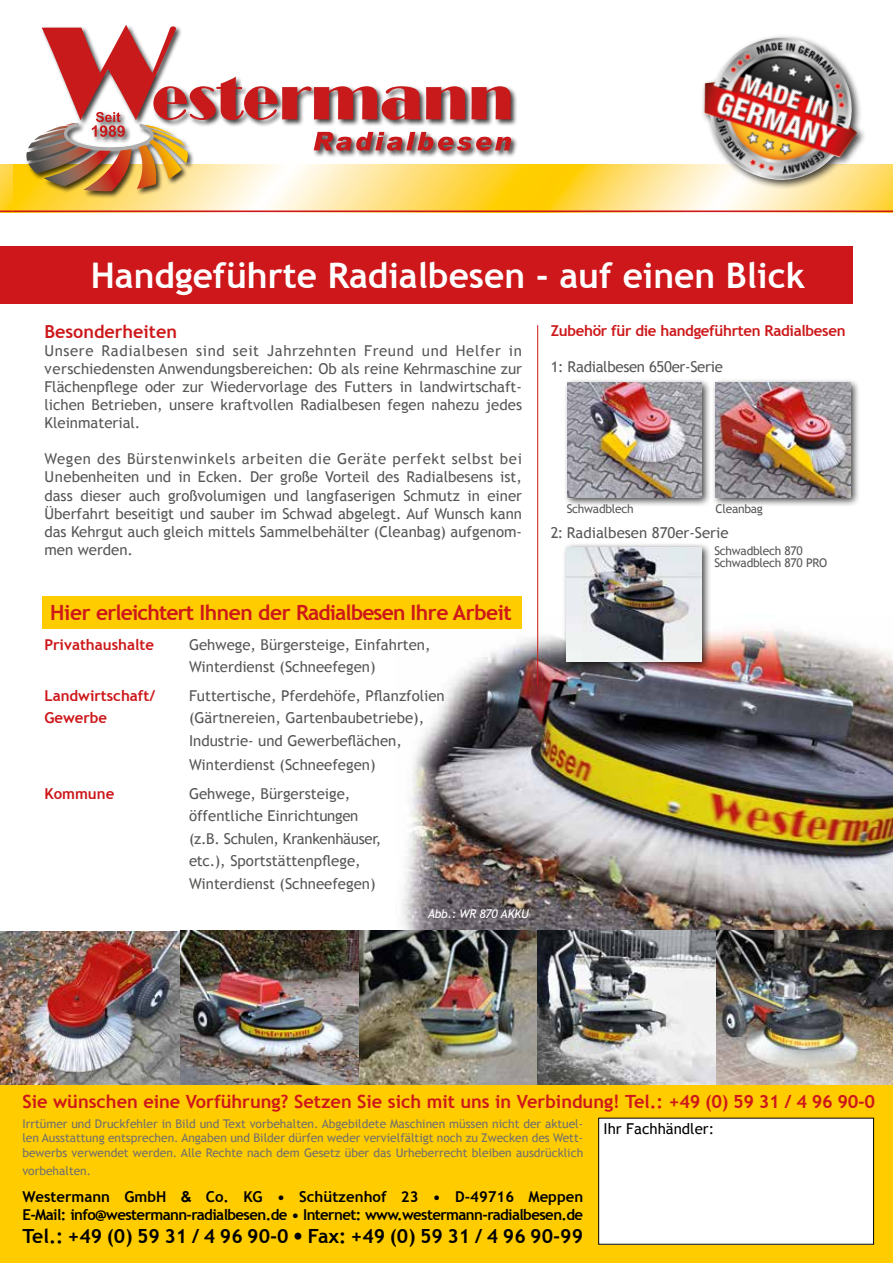
<style>
.page{position:relative;width:893px;height:1263px;background:#fff}
.page>*{position:absolute;margin:0;border:0;box-sizing:border-box;transform-origin:0 0}
.t1{font:700 35.25px "Trebuchet MS";color:#fff}
.t2{font:700 21px "Trebuchet MS";letter-spacing:-.04em;color:#cd171a}
.t3{font:700 19.5px "Trebuchet MS";color:#000}
.t4{font:700 18.15px "Trebuchet MS";color:#cd171a}
.t5{font:700 18px "Trebuchet MS";color:#cd171a}
.t6{font:15px/18px "Trebuchet MS";color:#575756}
.t7{font:700 15px/18px "Trebuchet MS";letter-spacing:-.04em;color:#000}
.t8{font:700 15px "Trebuchet MS";color:#cd171a}
.t9{font:700 15px "Trebuchet MS";letter-spacing:-.02em;color:#cd171a}
.t10{font:15px "Trebuchet MS";letter-spacing:-.02em;color:#575756}
.t11{font:15px "Trebuchet MS";color:#000}
.t12{font:12px/14.4px "Trebuchet MS";color:#706f6f;text-align:justify}
.t13{font:12px/12px "Trebuchet MS";letter-spacing:-.02em;color:#575756}
.t14{font:italic 12px "Trebuchet MS";letter-spacing:-.02em;color:#fff}
.s1{font-family:"Arial"}
.s2{font-family:"Meta";font-weight:400}
</style>
<div class="page">
<img style="left:402px;top:614px;width:491px;height:316px">
<img style="left:0;top:931px;width:181px;height:155px">
<img style="left:181px;top:930px;width:536px;height:156px">
<img style="left:717px;top:930px;width:176px;height:156px">
<div style="left:43px;top:596px;width:479px;height:33px;background:#fc0"></div>
<svg style="left:13px;top:165px;width:880px;height:45px;background:#ffe177"></svg>
<hr style="left:0;top:210px;width:893px;height:2px;background:#cd171a">
<div style="left:711px;top:378px;width:149px;height:129px;background:#000;opacity:.75"></div>
<img style="left:716px;top:383px;width:134px;height:114px">
<div style="left:563px;top:378px;width:149px;height:129px;background:#000;opacity:.75"></div>
<img style="left:568px;top:383px;width:134px;height:114px">
<div style="left:562px;top:543px;width:150px;height:129px;background:#000;opacity:.75"></div>
<img style="left:567px;top:547px;width:134px;height:114px">
<div style="left:25px;top:24px;width:494px;height:175px;background:#000;opacity:.75"></div>
<svg style="left:26px;top:25px;width:485px;height:166px"></svg>
<div style="left:700px;top:34px;width:167px;height:156px;background:#000;opacity:.75"></div>
<img style="left:704px;top:38px;width:156px;height:142px">
<div style="left:0;top:246px;width:852px;height:57px;background:#cd171a"></div>
<hr style="left:537px;top:325px;width:1px;height:360px;background:#cd171a">
<div style="left:0;top:1086px;width:893px;height:177px;background:#fc0"></div>
<div style="left:599px;top:1118px;width:274px;height:126px;background:#fff"></div>
<div style="left:598px;top:1118px;width:276px;height:126px;border:1px solid #000"></div>
<svg style="left:0;top:165px;width:13px;height:45px"></svg>
<svg style="left:0;top:210px;width:13px;height:2px"></svg>
<h1 class="t1" style="left:91px;top:253px;width:716px">Handgeführte Radialbesen - auf einen Blick</h1>
<p class="t5" style="left:44px;top:321px;width:134px">Besonderheiten</p>
<p class="t6" style="left:44px;top:342px;width:479px;text-align:justify">Unsere Radialbesen sind seit Jahrzehnten Freund und Helfer in verschiedensten Anwendungsbereichen: Ob als reine Kehrmaschine zur Flächenpflege oder zur Wiedervorlage des Futters in landwirtschaft&shy;lichen Betrieben, unsere kraftvollen Radialbesen fegen nahezu jedes Kleinmaterial.</p>
<p class="t6" style="left:44px;top:450px;width:479px;text-align:justify">Wegen des Bürstenwinkels arbeiten die Geräte perfekt selbst bei Unebenheiten und in Ecken. Der große Vorteil des Radialbesens ist, dass dieser auch großvolumigen und langfaserigen Schmutz in einer Überfahrt beseitigt und sauber im Schwad abgelegt. Auf Wunsch kann das Kehrgut auch gleich mittels Sammelbehälter (Cleanbag) aufgenom&shy;men werden.</p>
<p class="t9" style="left:551px;top:322px;width:296px">Zubehör für die handgeführten Radialbesen</p>
<p class="t10" style="left:551px;top:358px;width:174px">1: Radialbesen 650er-Serie</p>
<p class="t13" style="left:567px;top:502px;width:69px">Schwadblech</p>
<p class="t13" style="left:716px;top:502px;width:49px">Cleanbag</p>
<p class="t13" style="left:714px;top:545px;width:114px">Schwadblech 870<br>Schwadblech 870 PRO</p>
<p class="t6" style="left:551px;top:524px;width:179px">2: Radialbesen 870er-Serie</p>
<h2 class="t2" style="left:50px;top:599px;width:463px">Hier erleichtert Ihnen der Radialbesen Ihre Arbeit</h2>
<p class="t8" style="left:44px;top:635px;width:111px">Privathaushalte</p>
<p class="t6" style="left:189px;top:633px;width:243px;line-height:22.5px">Gehwege, Bürgersteige, Einfahrten,<br>Winterdienst (Schneefegen)</p>
<p class="t8" style="left:44px;top:686px;width:112px">Landwirtschaft/</p>
<p class="t6" style="left:189px;top:686px;width:257px">Futtertische, Pferdehöfe, Pflanzfolien</p>
<p class="t8" style="left:44px;top:708px;width:64px">Gewerbe</p>
<p class="t6" style="left:189px;top:707px;width:237px;line-height:22.5px">(Gärtnereien, Gartenbaubetriebe),<br>Industrie- und Gewerbeflächen,</p>
<p class="t6" style="left:189px;top:756px;width:188px">Winterdienst (Schneefegen)</p>
<p class="t8" style="left:44px;top:784px;width:71px">Kommune</p>
<p class="t6" style="left:189px;top:782px;width:194px;line-height:22.5px">Gehwege, Bürgersteige, öffentliche Einrichtungen (z.B. Schulen, Krankenhäuser, etc.), Sportstättenpflege,<br>Winterdienst (Schneefegen)</p>
<p class="t14" style="left:428px;top:906px;width:103px">Abb.: WR 870 AKKU</p>
<p class="t4" style="left:22px;top:1090px;width:854px">Sie wünschen eine Vorführung? Setzen Sie sich mit uns in Verbindung! Tel.: +49 (0) 59 31 / 4 96 90-0</p>
<p class="t12" style="left:22px;top:1116px;width:562px">Irrtümer und Druckfehler in Bild und Text vorbehalten. Abgebildete Maschinen müssen nicht der aktuel&shy;len Ausstattung entsprechen. Angaben und Bilder dürfen weder vervielfältigt noch zu Zwecken des Wett&shy;bewerbs verwendet werden. Alle Rechte nach dem Gesetz über das Urheberrecht bleiben ausdrücklich</p>
<p class="t12" style="left:22px;top:1163px;width:70px">vorbehalten.</p>
<p class="t7" style="left:22px;top:1187px;width:562px">Westermann GmbH <span class="s1">&amp;</span> Co. KG • Schützenhof 23 • D-49716 Meppen<br>E-Mail: info@westermann-radialbesen.de • Internet: www.westermann-radialbesen.de</p>
<h3 class="t3" style="left:22px;top:1224px;width:562px">Tel.: +49 (0) 59 31 / 4 96 90-0 <span class="s2">•</span> Fax: +49 (0) 59 31 / 4 96 90-99</h3>
<p class="t11" style="left:604px;top:1120px;width:112px">Ihr Fachhändler:</p>
</div>
